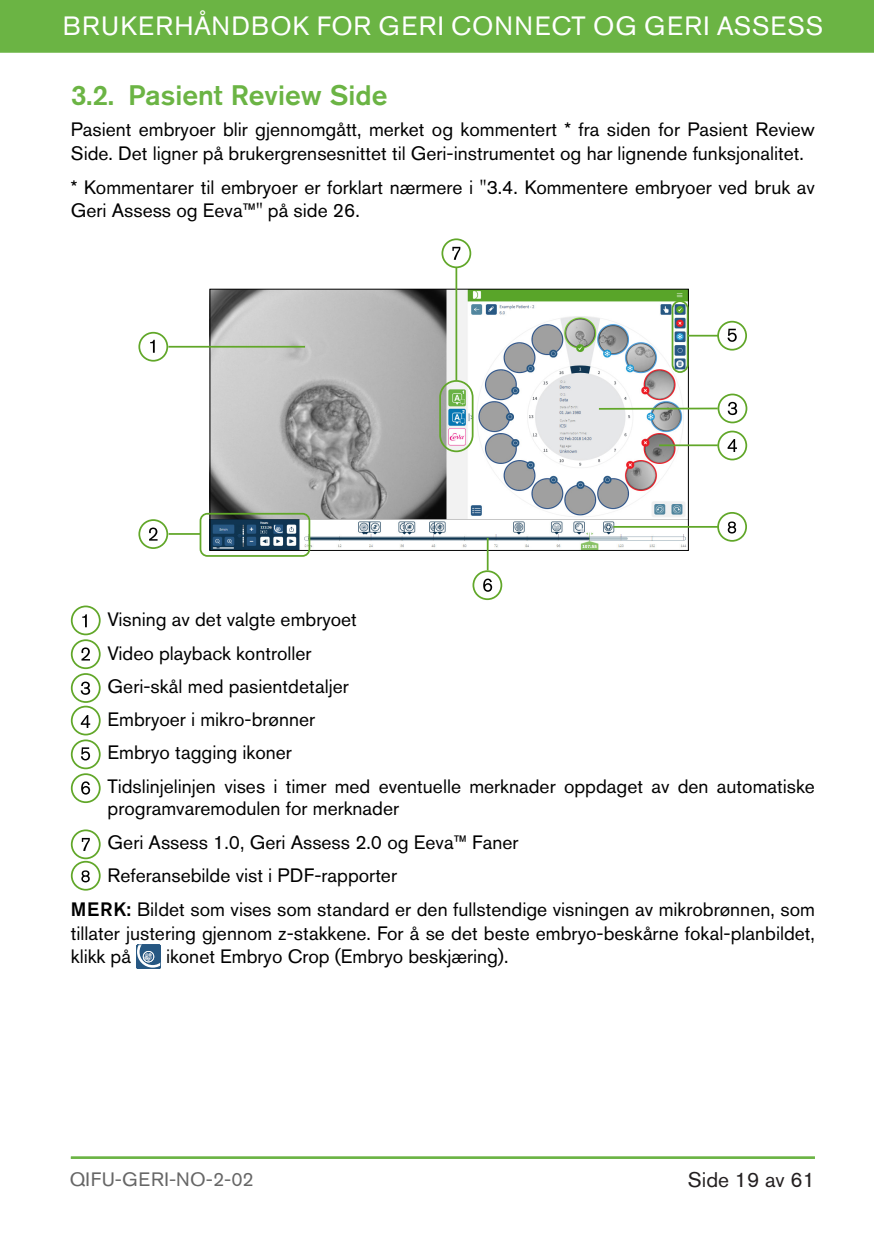
<style>
.page{position:relative;width:874px;height:1241px;background:#fff}
.page>*{position:absolute;margin:0;border:0;box-sizing:border-box;transform-origin:0 0}
.t1{font:500 28px "Akzidenz Grotesk Std";color:#6bb444}
.t2{font:26.25px "Akzidenz Grotesk Std";letter-spacing:.035em;color:#fff}
.t3{font:21px "Akzidenz Grotesk Std";color:#231f20}
.t4{font:19.25px/23.6px "Akzidenz Grotesk Std";color:#000}
.t5{font:19.25px "Akzidenz Grotesk Std";letter-spacing:.03em;color:#666}
.s1{font-weight:500}
</style>
<div class="page">
<div style="left:0;top:0;width:873px;height:53px;background:#6bb444"></div>
<hr style="left:71px;top:1156px;width:743px;height:1px;background:#6bb444">
<hr style="left:71px;top:1157px;width:743px;height:1px;background:#6bb444">
<img style="left:212px;top:291px;width:474px;height:257px">
<div style="left:210px;top:289px;width:478px;height:261px;border:1px solid #000"></div>
<div style="left:716px;top:512px;width:30px;height:29px;border:2px solid #61a729;border-radius:50%"></div>
<svg style="left:727px;top:521px;width:8px;height:12px"></svg>
<hr style="left:168px;top:346px;width:137px;height:1px;background:#61a729">
<hr style="left:168px;top:533px;width:32px;height:1px;background:#61a729">
<div style="left:138px;top:332px;width:30px;height:29px;border:2px solid #61a729;border-radius:50%"></div>
<div style="left:138px;top:519px;width:30px;height:30px;border:2px solid #61a729;border-radius:50%"></div>
<div style="left:472px;top:570px;width:30px;height:30px;border:2px solid #61a729;border-radius:50%"></div>
<div style="left:441px;top:238px;width:30px;height:30px;border:2px solid #61a729;border-radius:50%"></div>
<hr style="left:598px;top:407px;width:119px;height:2px;background:#61a729">
<div style="left:717px;top:393px;width:30px;height:30px;border:2px solid #61a729;border-radius:50%"></div>
<div style="left:717px;top:430px;width:29px;height:30px;border:2px solid #61a729;border-radius:50%"></div>
<div style="left:716px;top:321px;width:30px;height:29px;border:2px solid #61a729;border-radius:50%"></div>
<svg style="left:150px;top:340px;width:5px;height:13px"></svg>
<svg style="left:149px;top:527px;width:8px;height:13px"></svg>
<svg style="left:483px;top:578px;width:9px;height:13px"></svg>
<svg style="left:452px;top:247px;width:8px;height:13px"></svg>
<svg style="left:727px;top:402px;width:9px;height:13px"></svg>
<svg style="left:727px;top:439px;width:9px;height:13px"></svg>
<hr style="left:658px;top:444px;width:59px;height:2px;background:#61a729">
<hr style="left:687px;top:335px;width:31px;height:1px;background:#61a729">
<svg style="left:727px;top:329px;width:9px;height:13px"></svg>
<hr style="left:486px;top:537px;width:2px;height:33px;background:#61a729">
<hr style="left:613px;top:526px;width:105px;height:1px;background:#61a729">
<hr style="left:455px;top:268px;width:2px;height:112px;background:#61a729">
<div style="left:671px;top:300px;width:17px;height:73px;border:2px solid #61a729;border-radius:8px"></div>
<div style="left:439px;top:380px;width:34px;height:72px;border:2px solid #61a729;border-radius:16px"></div>
<div style="left:199px;top:513px;width:111px;height:43px;border:2px solid #61a729;border-radius:7px"></div>
<svg style="left:136px;top:944px;width:25px;height:24px"></svg>
<div style="left:71px;top:605px;width:30px;height:30px;border:2px solid #61a729;border-radius:50%"></div>
<div style="left:71px;top:705px;width:30px;height:30px;border:2px solid #61a729;border-radius:50%"></div>
<div style="left:71px;top:639px;width:30px;height:30px;border:2px solid #61a729;border-radius:50%"></div>
<div style="left:71px;top:739px;width:30px;height:30px;border:2px solid #61a729;border-radius:50%"></div>
<div style="left:71px;top:673px;width:30px;height:29px;border:2px solid #61a729;border-radius:50%"></div>
<div style="left:71px;top:773px;width:30px;height:30px;border:2px solid #61a729;border-radius:50%"></div>
<div style="left:71px;top:829px;width:30px;height:30px;border:2px solid #61a729;border-radius:50%"></div>
<svg style="left:82px;top:837px;width:8px;height:13px"></svg>
<svg style="left:81px;top:781px;width:9px;height:13px"></svg>
<svg style="left:81px;top:747px;width:9px;height:13px"></svg>
<svg style="left:81px;top:715px;width:9px;height:12px"></svg>
<svg style="left:81px;top:681px;width:9px;height:13px"></svg>
<svg style="left:81px;top:647px;width:9px;height:13px"></svg>
<svg style="left:82px;top:614px;width:5px;height:13px"></svg>
<div style="left:71px;top:860px;width:30px;height:30px;border:2px solid #61a729;border-radius:50%"></div>
<svg style="left:81px;top:870px;width:9px;height:12px"></svg>
<h2 class="t2" style="left:63px;top:11px;width:761px">BRUKERHÅNDBOK FOR GERI CONNECT OG GERI ASSESS</h2>
<p class="t1" style="left:71px;top:78px;width:318px">3.2. Pasient Review Side</p>
<p class="t4" style="left:71px;top:117px;width:745px">Pasient embryoer blir gjennomgått, merket og kommentert * fra siden for Pasient Review<br>Side. Det ligner på brukergrensesnittet til Geri-instrumentet og har lignende funksjonalitet.</p>
<p class="t4" style="left:71px;top:175px;width:745px">* Kommentarer til embryoer er forklart nærmere i "3.4. Kommentere embryoer ved bruk av<br>Geri Assess og Eeva™" på side 26.</p>
<p class="t4" style="left:108px;top:607px;width:251px">Visning av det valgte embryoet</p>
<p class="t4" style="left:108px;top:641px;width:205px">Video playback kontroller</p>
<p class="t4" style="left:108px;top:674px;width:242px">Geri-skål med pasientdetaljer</p>
<p class="t4" style="left:108px;top:707px;width:209px">Embryoer i mikro-brønner</p>
<p class="t4" style="left:108px;top:740px;width:186px">Embryo tagging ikoner</p>
<p class="t4" style="left:108px;top:774px;width:708px;line-height:22.8px">Tidslinjelinjen vises i timer med eventuelle merknader oppdaget av den automatiske programvaremodulen for merknader</p>
<p class="t4" style="left:108px;top:830px;width:412px">Geri Assess 1.0, Geri Assess 2.0 og Eeva™ Faner</p>
<p class="t4" style="left:108px;top:863px;width:291px">Referansebilde vist i PDF-rapporter</p>
<p class="t4" style="left:71px;top:897px;width:745px;text-align:justify"><span class="s1">MERK:</span> Bildet som vises som standard er den fullstendige visningen av mikrobrønnen, som tillater justering gjennom z-stakkene. For å se det beste embryo-beskårne fokal-planbildet, klikk på</p>
<p class="t4" style="left:166px;top:944px;width:344px">ikonet Embryo Crop (Embryo beskjæring).</p>
<p class="t5" style="left:70px;top:1167px;width:185px">QIFU-GERI-NO-2-02</p>
<p class="t3" style="left:687px;top:1167px;width:128px">Side 19 av 61</p>
</div>
